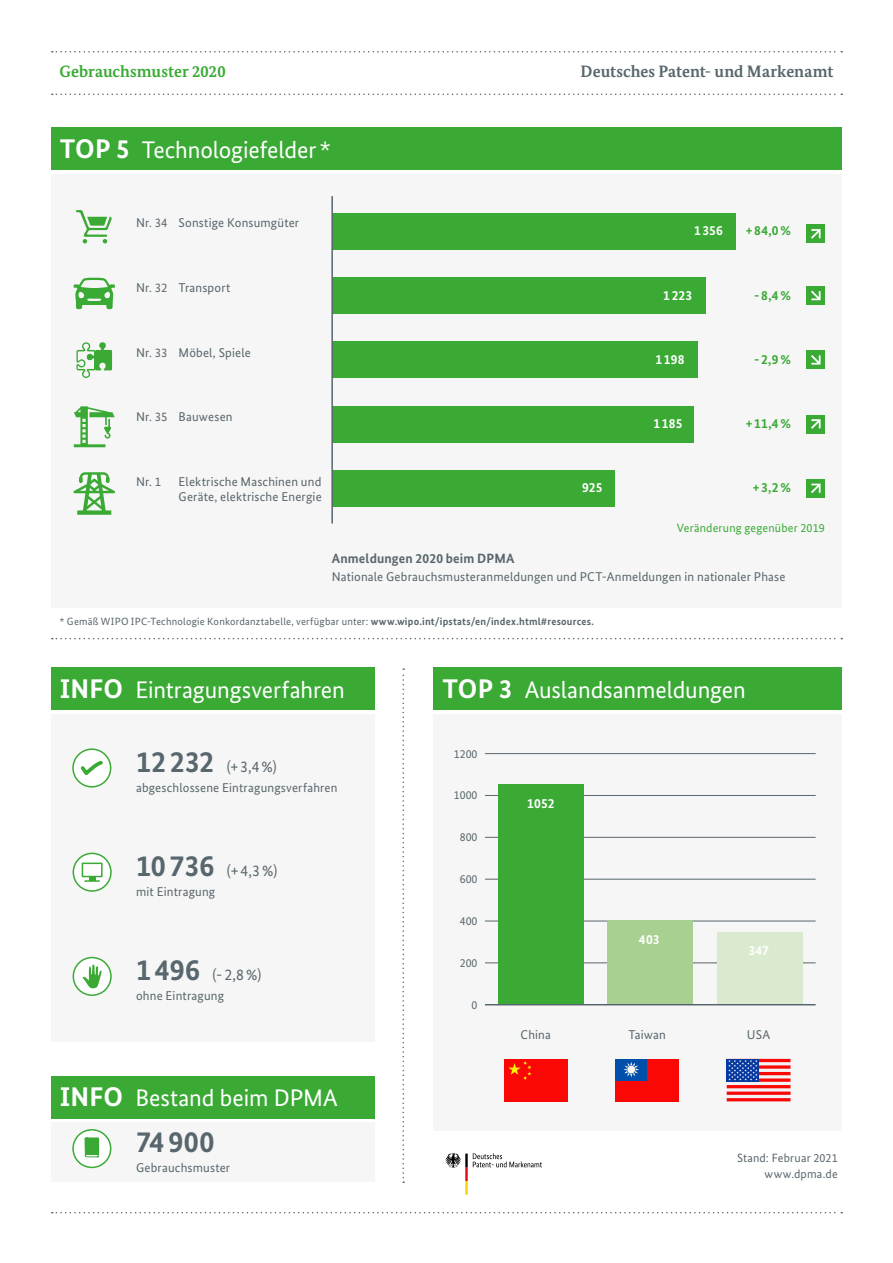
<style>
.page{position:relative;width:893px;height:1263px;background:#fff}
.page>*{position:absolute;margin:0;border:0;box-sizing:border-box;transform-origin:0 0}
.t1{font:700 30px "Bundes Sans";letter-spacing:.02em;color:#58666d}
.t2{font:24px "Bundes Sans";letter-spacing:-.005em;color:#fff}
.t3{font:700 16.5px "Bundes Serif";color:#58666d}
.t4{font:700 16.5px "Bundes Serif";letter-spacing:.005em;color:#3aaa35}
.t5{font:15.75px "Bundes Sans";color:#58666d}
.t6{font:700 13.5px "Bundes Sans";letter-spacing:.015em;color:#fff}
.t7{font:700 13.5px "Bundes Sans";color:#3aaa35}
.t8{font:700 13.5px "Bundes Sans";letter-spacing:.01em;color:#58666d}
.t9{font:12.75px/15.3px "Bundes Sans";letter-spacing:.01em;color:#58666d}
.t10{font:12px/16.5px "Bundes Sans";letter-spacing:.015em;color:#58666d;text-align:right}
.t11{font:12px "Bundes Sans";letter-spacing:.015em;color:#3aaa35}
.t12{font:11.85px "Bundes Sans";color:#58666d}
.t13{font:10.5px "Bundes Sans";letter-spacing:.02em;color:#58666d}
.s1{font-weight:700;font-size:27px}
.s2{font-weight:700}
.s3{font-weight:700;font-size:30px}
</style>
<div class="page">
<svg style="left:445px;top:1153px;width:97px;height:41px"></svg>
<svg style="left:52px;top:51px;width:790px;height:2px"></svg>
<svg style="left:52px;top:94px;width:790px;height:1px"></svg>
<svg style="left:52px;top:1212px;width:790px;height:1px"></svg>
<div style="left:51px;top:128px;width:791px;height:42px;background:#3aaa35"></div>
<svg style="left:52px;top:638px;width:790px;height:1px"></svg>
<div style="left:51px;top:174px;width:791px;height:434px;background:#f6f6f6"></div>
<div style="left:332px;top:213px;width:404px;height:36px;background:#3aaa35"></div>
<div style="left:332px;top:277px;width:374px;height:37px;background:#3aaa35"></div>
<div style="left:332px;top:342px;width:366px;height:36px;background:#3aaa35"></div>
<div style="left:332px;top:406px;width:362px;height:36px;background:#3aaa35"></div>
<div style="left:332px;top:470px;width:283px;height:36px;background:#3aaa35"></div>
<hr style="left:331px;top:196px;width:2px;height:327px;background:#58666d">
<svg style="left:73px;top:278px;width:42px;height:31px"></svg>
<div style="left:806px;top:225px;width:19px;height:18px;background:#3aaa35"></div>
<svg style="left:811px;top:229px;width:10px;height:10px"></svg>
<div style="left:806px;top:286px;width:19px;height:19px;background:#3aaa35"></div>
<svg style="left:811px;top:291px;width:9px;height:9px"></svg>
<div style="left:806px;top:351px;width:19px;height:18px;background:#3aaa35"></div>
<svg style="left:811px;top:355px;width:9px;height:10px"></svg>
<div style="left:806px;top:415px;width:19px;height:18px;background:#3aaa35"></div>
<svg style="left:811px;top:419px;width:10px;height:10px"></svg>
<div style="left:806px;top:479px;width:19px;height:19px;background:#3aaa35"></div>
<svg style="left:811px;top:484px;width:10px;height:9px"></svg>
<div style="left:51px;top:668px;width:323px;height:42px;background:#3aaa35"></div>
<div style="left:51px;top:714px;width:323px;height:328px;background:#f6f6f6"></div>
<div style="left:51px;top:1076px;width:323px;height:42px;background:#3aaa35"></div>
<div style="left:51px;top:1123px;width:323px;height:59px;background:#f6f6f6"></div>
<svg style="left:402px;top:668px;width:2px;height:515px"></svg>
<div style="left:434px;top:668px;width:408px;height:42px;background:#3aaa35"></div>
<div style="left:434px;top:714px;width:408px;height:417px;background:#f6f6f6"></div>
<svg style="left:73px;top:749px;width:38px;height:38px"></svg>
<div style="left:72px;top:748px;width:39px;height:39px;border:2px solid #3aaa35;border-radius:50%"></div>
<svg style="left:77px;top:758px;width:28px;height:27px"></svg>
<div style="left:73px;top:853px;width:38px;height:38px;background:#fff;border-radius:50%"></div>
<div style="left:73px;top:853px;width:39px;height:39px;border:2px solid #3aaa35;border-radius:50%"></div>
<div style="left:82px;top:862px;width:21px;height:15px;border:2px solid #3aaa35"></div>
<svg style="left:85px;top:877px;width:14px;height:5px"></svg>
<div style="left:73px;top:957px;width:38px;height:38px;background:#fff;border-radius:50%"></div>
<div style="left:73px;top:957px;width:39px;height:39px;border:2px solid #3aaa35;border-radius:50%"></div>
<svg style="left:82px;top:965px;width:20px;height:24px"></svg>
<div style="left:73px;top:1130px;width:38px;height:37px;background:#fff;border-radius:50%"></div>
<div style="left:72px;top:1129px;width:39px;height:39px;border:2px solid #3aaa35;border-radius:50%"></div>
<svg style="left:84px;top:1137px;width:16px;height:20px"></svg>
<svg style="left:74px;top:406px;width:41px;height:41px"></svg>
<svg style="left:76px;top:342px;width:36px;height:36px"></svg>
<svg style="left:73px;top:472px;width:42px;height:43px"></svg>
<div style="left:504px;top:1059px;width:64px;height:42px;background:#fa0805"></div>
<svg style="left:508px;top:1061px;width:23px;height:19px"></svg>
<div style="left:615px;top:1059px;width:64px;height:42px;background:#fa0805"></div>
<div style="left:615px;top:1059px;width:32px;height:21px;background:#004fab"></div>
<svg style="left:623px;top:1061px;width:16px;height:16px"></svg>
<div style="left:727px;top:1059px;width:63px;height:42px;background:#f2f2f5"></div>
<hr style="left:727px;top:1098px;width:63px;height:3px;background:#fa0805">
<hr style="left:727px;top:1059px;width:63px;height:3px;background:#fa0805">
<svg style="left:759px;top:1065px;width:31px;height:4px"></svg>
<hr style="left:727px;top:1072px;width:63px;height:3px;background:#fa0805">
<svg style="left:759px;top:1078px;width:31px;height:4px"></svg>
<hr style="left:727px;top:1085px;width:63px;height:3px;background:#fa0805">
<svg style="left:727px;top:1091px;width:63px;height:4px"></svg>
<svg style="left:727px;top:1059px;width:32px;height:23px"></svg>
<svg style="left:728px;top:1060px;width:30px;height:20px"></svg>
<hr style="left:485px;top:962px;width:331px;height:1px;background:#58666d">
<hr style="left:485px;top:921px;width:331px;height:1px;background:#58666d">
<hr style="left:485px;top:879px;width:331px;height:1px;background:#58666d">
<hr style="left:485px;top:837px;width:331px;height:1px;background:#58666d">
<hr style="left:485px;top:795px;width:331px;height:1px;background:#58666d">
<hr style="left:485px;top:753px;width:331px;height:1px;background:#58666d">
<div style="left:498px;top:784px;width:85px;height:221px;background:#3aaa35"></div>
<div style="left:607px;top:920px;width:86px;height:85px;background:#a8d090"></div>
<div style="left:717px;top:932px;width:85px;height:73px;background:#daeacf"></div>
<hr style="left:485px;top:1004px;width:331px;height:1px;background:#58666d">
<svg style="left:76px;top:210px;width:36px;height:33px"></svg>
<p class="t4" style="left:60px;top:61px;width:168px">Gebrauchsmuster 2020</p>
<p class="t3" style="left:581px;top:61px;width:254px">Deutsches Patent- und Markenamt</p>
<h2 class="t2" style="left:60px;top:135px;width:273px"><span class="s1">TOP 5</span> Technologiefelder *</h2>
<p class="t9" style="left:136px;top:215px;width:165px">Nr. 34 Sonstige Konsumgüter</p>
<p class="t9" style="left:136px;top:280px;width:96px">Nr. 32 Transport</p>
<p class="t9" style="left:136px;top:344px;width:116px">Nr. 33 Möbel, Spiele</p>
<p class="t9" style="left:136px;top:409px;width:98px">Nr. 35 Bauwesen</p>
<p class="t9" style="left:136px;top:474px;width:27px">Nr. 1</p>
<p class="t9" style="left:179px;top:474px;width:145px">Elektrische Maschinen und<br>Geräte, elektrische Energie</p>
<p class="t6" style="left:582px;top:480px;width:22px">925</p>
<p class="t6" style="left:694px;top:222px;width:30px">1356</p>
<p class="t7" style="left:746px;top:222px;width:47px">+84,0%</p>
<p class="t6" style="left:663px;top:287px;width:31px">1223</p>
<p class="t7" style="left:754px;top:287px;width:38px">-8,4%</p>
<p class="t6" style="left:655px;top:351px;width:31px">1198</p>
<p class="t7" style="left:754px;top:351px;width:38px">-2,9%</p>
<p class="t6" style="left:653px;top:415px;width:31px">1185</p>
<p class="t7" style="left:746px;top:415px;width:47px">+11,4%</p>
<p class="t7" style="left:753px;top:480px;width:40px">+3,2%</p>
<p class="t11" style="left:677px;top:521px;width:150px">Veränderung gegenüber 2019</p>
<p class="t8" style="left:332px;top:550px;width:184px">Anmeldungen 2020 beim DPMA</p>
<p class="t9" style="left:332px;top:569px;width:455px">Nationale Gebrauchsmusteranmeldungen und PCT-Anmeldungen in nationaler Phase</p>
<p class="t13" style="left:60px;top:615px;width:536px">* Gemäß WIPO IPC-Technologie Konkordanztabelle, verfügbar unter: <span class="s2">www.wipo.int/ipstats/en/index.html#resources.</span></p>
<h2 class="t2" style="left:60px;top:675px;width:287px"><span class="s1">INFO</span> Eintragungsverfahren</h2>
<p class="t5" style="left:136px;top:757px;width:142px"><span class="s3">12232</span> (+ 3,4%)</p>
<p class="t9" style="left:136px;top:780px;width:203px">abgeschlossene Eintragungsverfahren</p>
<p class="t5" style="left:136px;top:861px;width:143px"><span class="s3">10736</span> (+ 4,3%)</p>
<p class="t9" style="left:136px;top:884px;width:81px">mit Eintragung</p>
<p class="t5" style="left:136px;top:965px;width:127px"><span class="s3">1496</span> (- 2,8%)</p>
<p class="t9" style="left:136px;top:988px;width:90px">ohne Eintragung</p>
<h2 class="t2" style="left:60px;top:1083px;width:280px"><span class="s1">INFO</span> Bestand beim DPMA</h2>
<h1 class="t1" style="left:136px;top:1124px;width:80px">74900</h1>
<p class="t9" style="left:136px;top:1160px;width:96px">Gebrauchsmuster</p>
<h2 class="t2" style="left:442px;top:675px;width:305px"><span class="s1">TOP 3</span> Auslandsanmeldungen</h2>
<p class="t12" style="left:454px;top:746px;width:25px">1200</p>
<p class="t12" style="left:454px;top:788px;width:25px">1000</p>
<p class="t12" style="left:460px;top:830px;width:19px">800</p>
<p class="t12" style="left:460px;top:872px;width:19px">600</p>
<p class="t12" style="left:460px;top:914px;width:19px">400</p>
<p class="t12" style="left:460px;top:955px;width:19px">200</p>
<p class="t12" style="left:472px;top:997px;width:7px">0</p>
<p class="t6" style="left:527px;top:795px;width:29px">1052</p>
<p class="t6" style="left:639px;top:931px;width:22px">403</p>
<p class="t6" style="left:748px;top:942px;width:22px">347</p>
<p class="t9" style="left:521px;top:1027px;width:32px">China</p>
<p class="t9" style="left:628px;top:1027px;width:39px">Taiwan</p>
<p class="t9" style="left:747px;top:1027px;width:25px">USA</p>
<p class="t10" style="left:737px;top:1149px;width:102px">Stand: Februar 2021 www.dpma.de</p>
</div>
